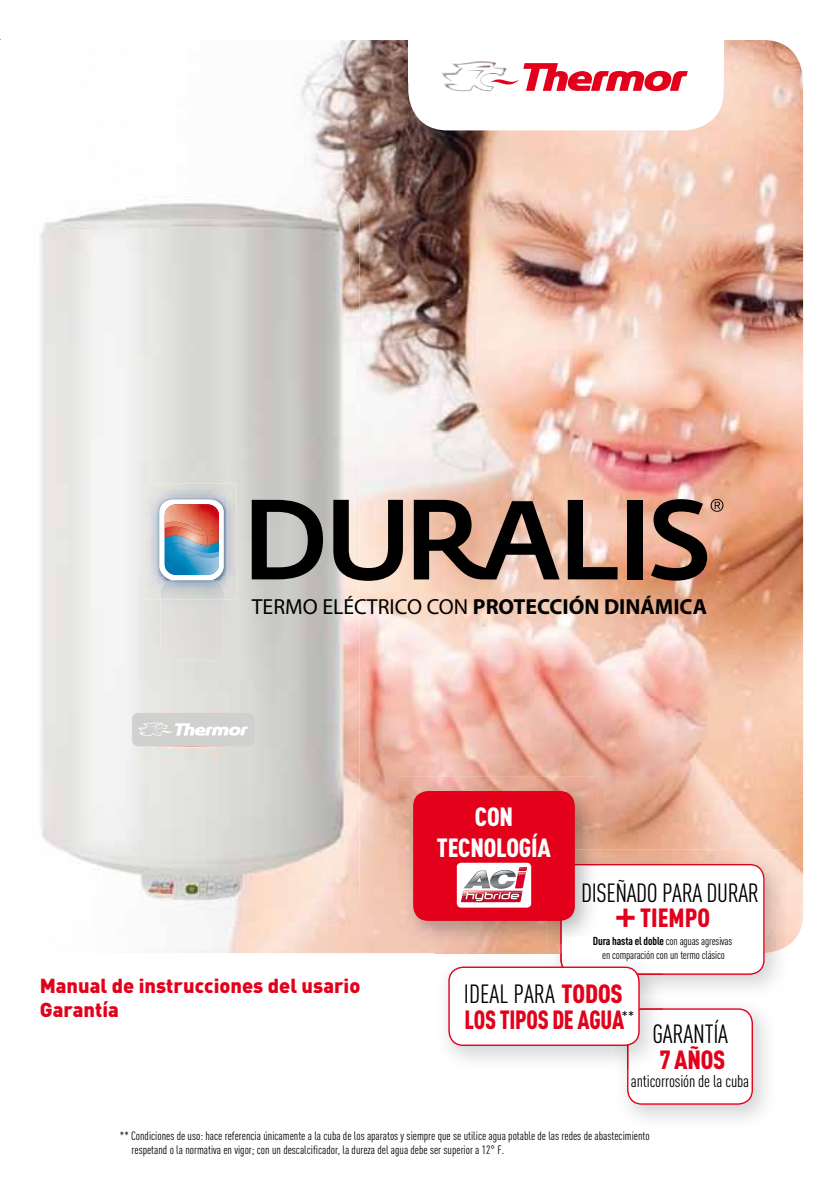
<style>
.page{position:relative;width:840px;height:1191px;background:#fff}
.page>*{position:absolute;margin:0;border:0;box-sizing:border-box;transform-origin:0 0}
.t1{font:900 26px/27px "DIN Cond";letter-spacing:-.01em;color:#e2001a}
.t2{font:26px "DIN Cond";letter-spacing:-.015em;color:#000}
.t3{font:900 26px/31.2px "DIN Cond";letter-spacing:-.01em;color:#fff;text-align:center}
.t4{font:700 21.8px "Myriad";color:#000}
.t5{font:900 20px/24px "DIN";color:#e2001a}
.t6{font:16.8px "DIN Cond";letter-spacing:-.01em;color:#000}
.t7{font:12px/14.4px "DIN Cond";color:#000}
.t8{font:11.4px/13.6px "DIN Cond";letter-spacing:-.015em;color:#000;text-align:center}
.s1{font-weight:400}
.s2{font-weight:700}
.s3{font-weight:500;font-size:52px}
.s4{font-weight:400;color:#000}
</style>
<div class="page">
<img style="left:0;top:40px;width:802px;height:913px;border-radius:40px">
<div style="left:0;top:40px;width:138px;height:913px;background:#fff"></div>
<div style="left:408px;top:0;width:315px;height:130px;background:#fff;border-radius:40px"></div>
<svg style="left:506px;top:63px;width:181px;height:28px"></svg>
<img style="left:441px;top:61px;width:65px;height:31px">
<img style="left:40px;top:185px;width:319px;height:741px">
<img style="left:145px;top:483px;width:91px;height:116px">
<img style="left:156px;top:496px;width:71px;height:88px">
<img style="left:160px;top:584px;width:64px;height:76px">
<img style="left:164px;top:580px;width:56px;height:4px">
<svg style="left:159px;top:499px;width:64px;height:81px"></svg>
<img style="left:163px;top:503px;width:57px;height:73px">
<img style="left:164px;top:536px;width:55px;height:9px">
<img style="left:164px;top:531px;width:55px;height:5px">
<img style="left:164px;top:504px;width:55px;height:27px">
<img style="left:164px;top:543px;width:12px;height:5px">
<img style="left:164px;top:548px;width:55px;height:27px">
<img style="left:202px;top:545px;width:4px;height:7px">
<img style="left:176px;top:527px;width:31px;height:18px">
<img style="left:182px;top:524px;width:25px;height:12px">
<img style="left:187px;top:524px;width:18px;height:7px">
<img style="left:176px;top:543px;width:26px;height:12px">
<img style="left:178px;top:548px;width:18px;height:7px">
<svg style="left:251px;top:500px;width:72px;height:79px;background:#5c5c5a"></svg>
<svg style="left:333px;top:500px;width:69px;height:81px;background:#837770"></svg>
<svg style="left:413px;top:500px;width:146px;height:79px;background:#7b6357"></svg>
<svg style="left:567px;top:500px;width:50px;height:79px;background:#91776c"></svg>
<div style="left:627px;top:500px;width:15px;height:79px;background:#000"></div>
<svg style="left:650px;top:499px;width:73px;height:81px;background:#916958"></svg>
<img style="left:625px;top:1007px;width:141px;height:113px">
<svg style="left:626px;top:1008px;width:126px;height:96px"></svg>
<img style="left:662px;top:953px;width:116px;height:36px">
<img style="left:597px;top:849px;width:190px;height:104px">
<img style="left:447px;top:968px;width:165px;height:93px">
<img style="left:434px;top:952px;width:111px;height:1px">
<img style="left:612px;top:998px;width:50px;height:71px">
<img style="left:626px;top:1008px;width:36px;height:61px">
<img style="left:653px;top:1024px;width:9px;height:19px">
<img style="left:636px;top:974px;width:26px;height:24px">
<div style="left:449px;top:967px;width:189px;height:78px;background:#fff;border-radius:14px"></div>
<div style="left:448px;top:966px;width:191px;height:80px;border:1px solid #e2001a;border-radius:14px"></div>
<img style="left:399px;top:777px;width:198px;height:167px">
<img style="left:574px;top:849px;width:23px;height:15px">
<svg style="left:545px;top:864px;width:219px;height:110px"></svg>
<div style="left:413px;top:791px;width:160px;height:129px;background:#e2001a;border-radius:14px"></div>
<div style="left:413px;top:791px;width:161px;height:130px;border:1px solid #e2001a;border-radius:14px"></div>
<div style="left:456px;top:862px;width:75px;height:45px;background:#fff;border-radius:4px"></div>
<img style="left:515px;top:874px;width:10px;height:14px">
<img style="left:490px;top:871px;width:25px;height:17px">
<img style="left:464px;top:870px;width:26px;height:18px">
<img style="left:492px;top:870px;width:21px;height:6px">
<img style="left:468px;top:871px;width:19px;height:12px">
<svg style="left:517px;top:867px;width:10px;height:10px"></svg>
<img style="left:461px;top:890px;width:61px;height:12px">
<img style="left:463px;top:902px;width:57px;height:1px">
<img style="left:463px;top:890px;width:58px;height:12px">
<svg style="left:462px;top:891px;width:57px;height:10px"></svg>
<div style="left:132px;top:713px;width:122px;height:33px;background:#d0d0cf;border-radius:6px"></div>
<svg style="left:138px;top:722px;width:110px;height:14px"></svg>
<h2 class="t4" style="left:251px;top:595px;width:456px"><span class="s1">TERMO ELÉCTRICO CON</span> PROTECCIÓN DINÁMICA</h2>
<h3 class="t5" style="left:40px;top:973px;width:322px">Manual de instrucciones del usario<br>Garantía</h3>
<h1 class="t3" style="left:436px;top:800px;width:115px">CON<br>TECNOLOGÍA</h1>
<h1 class="t2" style="left:580px;top:877px;width:179px">DISEÑADO PARA DURAR</h1>
<p class="t8" style="left:592px;top:934px;width:141px"><span class="s2">Dura hasta el doble</span> con aguas agresivas en comparación con un termo clásico</p>
<h1 class="t2" style="left:584px;top:877px;width:12px">C</h1>
<h1 class="t1" style="left:613px;top:903px;width:98px"><span class="s3">+</span>TIEMPO</h1>
<h1 class="t1" style="left:463px;top:979px;width:172px"><span class="s4">IDEAL PARA</span> TODOS<br>LOS TIPOS DE AGUA <sup>**</sup></h1>
<h1 class="t2" style="left:652px;top:1018px;width:77px">GARANTÍA</h1>
<h1 class="t1" style="left:659px;top:1045px;width:67px">7 AÑOS</h1>
<h3 class="t6" style="left:630px;top:1071px;width:120px">anticorrosión de la cuba</h3>
<p class="t7" style="left:131px;top:1128px;width:519px;text-indent:-12px">** Condiciones de uso: hace referencia únicamente a la cuba de los aparatos y siempre que se utilice agua potable de las redes de abastecimiento respetand o la normativa en vigor; con un descalcificador, la dureza del agua debe ser superior a 12° F.</p>
</div>
